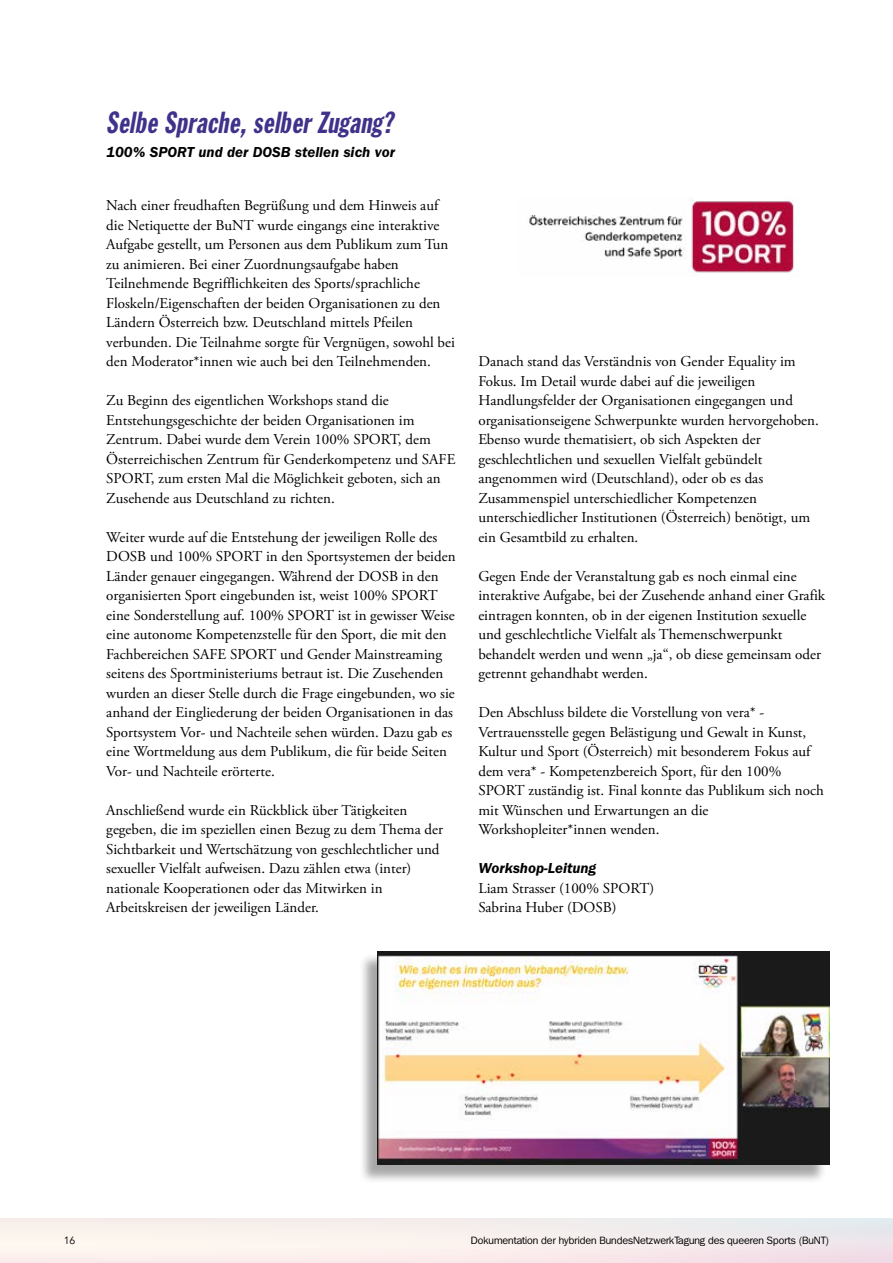
<style>
.page{position:relative;width:893px;height:1263px;background:#fff}
.page>*{position:absolute;margin:0;border:0;box-sizing:border-box;transform-origin:0 0}
.H2_franklin_14_lila{font:italic 30px "Franklin Gothic Std Extra Cond";color:#3f328a}
.p_einfacher_Fliesste{font:15px/19.5px "Adobe Garamond Pro";color:#000}
.H3_frank_10_black{font:italic 600 15px "ITC Franklin Gothic Std";color:#000}
.p_zwischenheadline{font:italic 600 15px "ITC Franklin Gothic Std";color:#000}
.t1{font:10.5px "Franklin ITCBQ";color:#000}
.t2{font:10.5px "Avenir";color:#000}
</style>
<div class="page">
<div style="left:0;top:1218px;width:893px;height:45px;background:linear-gradient(to right,#fff6ee,#eee6eb)"></div>
<img style="left:529px;top:201px;width:265px;height:72px">
<div style="left:359px;top:953px;width:468px;height:230px;background:#000;opacity:.35"></div>
<img style="left:378px;top:951px;width:451px;height:214px">
<p class="H2_franklin_14_lila" style="left:106px;top:107px;width:294px">Selbe Sprache,selberZugang?</p>
<p class="H3_frank_10_black" style="left:106px;top:144px;width:290px">100% SPORT und der DOSB stellen sich vor</p>
<p class="p_einfacher_Fliesste" style="left:106px;top:196px;width:350px">Nach einer freudhaften Begrüßung und dem Hinweis auf die Netiquette der BuNT wurde eingangs eine interaktive Aufgabe gestellt, um Personen aus dem Publikum zum Tun zu animieren. Bei einer Zuordnungsaufgabe haben Teilnehmende Begrifflichkeiten des Sports/sprachliche Floskeln/Eigenschaften der beiden Organisationen zu den Ländern Österreich bzw. Deutschland mittels Pfeilen verbunden. Die Teilnahme sorgte für Vergnügen, sowohl bei den Moderator*innen wie auch bei den Teilnehmenden.</p>
<p class="p_einfacher_Fliesste" style="left:106px;top:391px;width:351px">Zu Beginn des eigentlichen Workshops stand die Entstehungsgeschichte der beiden Organisationen im Zentrum. Dabei wurde dem Verein 100% SPORT, dem Österreichischen Zentrum für Genderkompetenz und SAFE SPORT, zum ersten Mal die Möglichkeit geboten, sich an Zusehende aus Deutschland zu richten.</p>
<p class="p_einfacher_Fliesste" style="left:106px;top:528px;width:351px">Weiter wurde auf die Entstehung der jeweiligen Rolle des DOSB und 100% SPORT in den Sportsystemen der beiden Länder genauer eingegangen. Während der DOSB in den organisierten Sport eingebunden ist, weist 100% SPORT eine Sonderstellung auf. 100% SPORT ist in gewisser Weise eine autonome Kompetenzstelle für den Sport, die mit den Fachbereichen SAFE SPORT und Gender Mainstreaming seitens des Sportministeriums betraut ist. Die Zusehenden wurden an dieser Stelle durch die Frage eingebunden, wo sie anhand der Eingliederung der beiden Organisationen in das Sportsystem Vor- und Nachteile sehen würden. Dazu gab es eine Wortmeldung aus dem Publikum, die für beide Seiten Vor- und Nachteile erörterte.</p>
<p class="p_einfacher_Fliesste" style="left:106px;top:801px;width:338px">Anschließend wurde ein Rückblick über Tätigkeiten gegeben, die im speziellen einen Bezug zu dem Thema der Sichtbarkeit und Wertschätzung von geschlechtlicher und sexueller Vielfalt aufweisen. Dazu zählen etwa (inter) nationale Kooperationen oder das Mitwirken in Arbeitskreisen der jeweiligen Länder.</p>
<p class="p_einfacher_Fliesste" style="left:478px;top:352px;width:342px">Danach stand das Verständnis von Gender Equality im Fokus. Im Detail wurde dabei auf die jeweiligen Handlungsfelder der Organisationen eingegangen und organisationseigene Schwerpunkte wurden hervorgehoben.<br>Ebenso wurde thematisiert, ob sich Aspekten der geschlechtlichen und sexuellen Vielfalt gebündelt angenommen wird (Deutschland), oder ob es das Zusammenspiel unterschiedlicher Kompetenzen unterschiedlicher Institutionen (Österreich) benötigt, um ein Gesamtbild zu erhalten.</p>
<p class="p_einfacher_Fliesste" style="left:478px;top:567px;width:348px">Gegen Ende der Veranstaltung gab es noch einmal eine interaktive Aufgabe, bei der Zusehende anhand einer Grafik eintragen konnten, ob in der eigenen Institution sexuelle und geschlechtliche Vielfalt als Themenschwerpunkt behandelt werden und wenn „ja“, ob diese gemeinsam oder getrennt gehandhabt werden.</p>
<p class="p_einfacher_Fliesste" style="left:478px;top:703px;width:347px">Den Abschluss bildete die Vorstellung von vera* - Vertrauensstelle gegen Belästigung und Gewalt in Kunst, Kultur und Sport (Österreich) mit besonderem Fokus auf dem vera* - Kompetenzbereich Sport, für den 100% SPORT zuständig ist. Final konnte das Publikum sich noch mit Wünschen und Erwartungen an die Workshopleiter*innen wenden.</p>
<p class="p_zwischenheadline" style="left:478px;top:860px;width:119px">Workshop-Leitung</p>
<p class="p_einfacher_Fliesste" style="left:478px;top:879px;width:177px">Liam Strasser (100% SPORT)<br>Sabrina Huber (DOSB)</p>
<p class="t2" style="left:64px;top:1234px;width:13px">16</p>
<p class="t1" style="left:471px;top:1234px;width:360px">Dokumentation der hybriden BundesNetzwerkTagung des queeren Sports (BuNT)</p>
</div>
